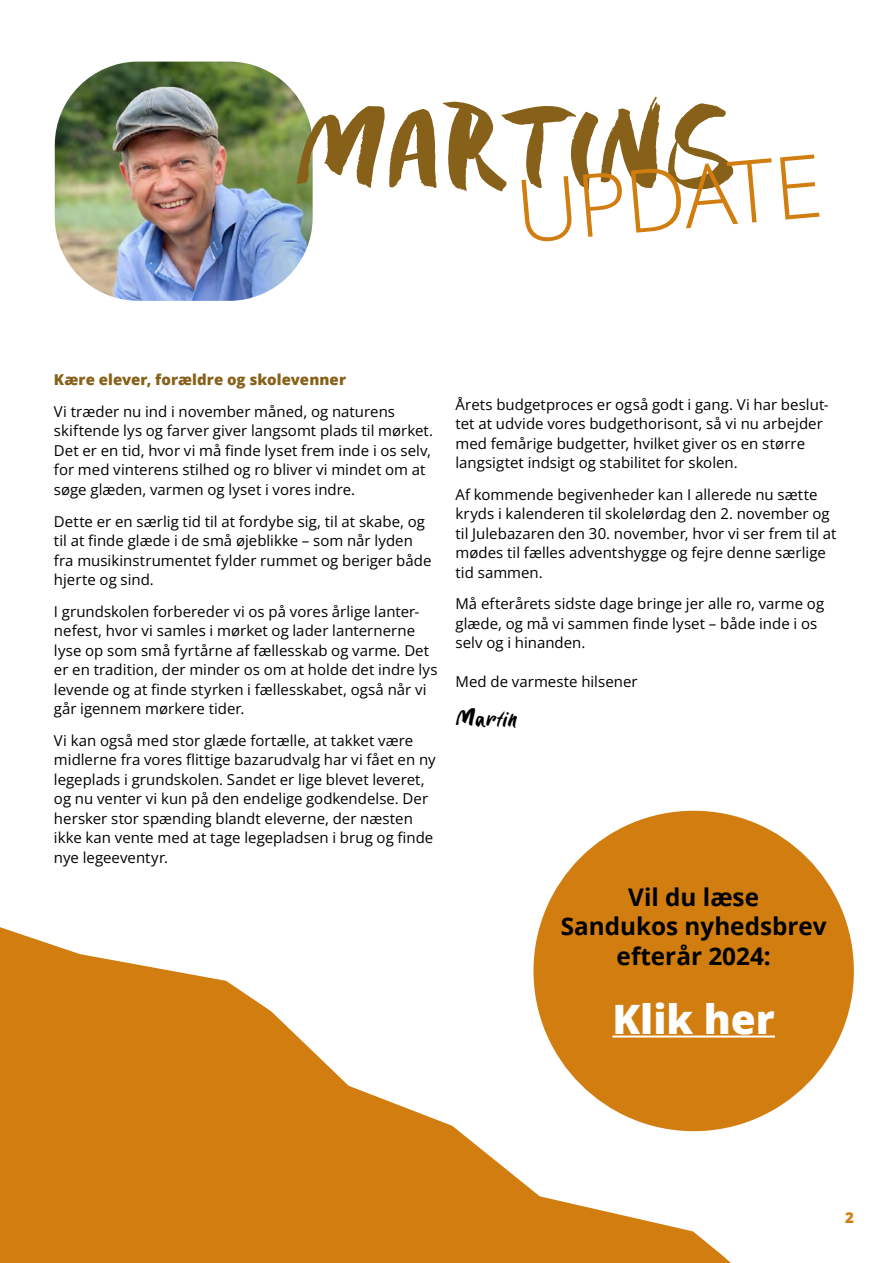
<style>
.page{position:relative;width:893px;height:1263px;background:#fff}
.page>*{position:absolute;margin:0;border:0;box-sizing:border-box;transform-origin:0 0}
.t1{font:124.05px "Six Hands Brush";color:#87611a}
.t2{font:800 40.5px "Open Sans";color:#fff}
.t3{font:27px "Six Hands Brush";letter-spacing:.01em;color:#000}
.t4{font:700 24.3px/29.1px "Open Sans";color:#000;text-align:center}
.t5{font:15px/19.5px "Open Sans";color:#000}
.t6{font:800 15px "Open Sans";letter-spacing:.005em;color:#87611a}
.t7{font:800 15px "Open Sans";color:#d17d0f}
</style>
<div class="page">
<img style="left:55px;top:62px;width:258px;height:239px">
<svg style="left:521px;top:154px;width:298px;height:88px"></svg>
<div style="left:533px;top:811px;width:321px;height:320px;background:#d17d0f;border-radius:50%"></div>
<hr style="left:612px;top:1035px;width:163px;height:2px;background:#fff">
<svg style="left:0;top:927px;width:731px;height:336px;fill:#d17d0f"></svg>
<h1 class="t1" style="left:294px;top:68px;width:441px">MARTINS</h1>
<p class="t6" style="left:54px;top:369px;width:294px">Kære elever, forældre og skolevenner</p>
<p class="t5" style="left:54px;top:401px;width:381px">Vi træder nu ind i november måned, og naturens skiftende lys og farver giver langsomt plads til mørket.<br>Det er en tid, hvor vi må finde lyset frem inde i os selv, for med vinterens stilhed og ro bliver vi mindet om at søge glæden, varmen og lyset i vores indre.</p>
<p class="t5" style="left:54px;top:511px;width:379px">Dette er en særlig tid til at fordybe sig, til at skabe, og til at finde glæde i de små øjeblikke – som når lyden fra musikinstrumentet fylder rummet og beriger både hjerte og sind.</p>
<p class="t5" style="left:54px;top:601px;width:385px">I grundskolen forbereder vi os på vores årlige lanter&shy;nefest, hvor vi samles i mørket og lader lanternerne lyse op som små fyrtårne af fællesskab og varme. Det er en tradition, der minder os om at holde det indre lys levende og at finde styrken i fællesskabet, også når vi går igennem mørkere tider.</p>
<p class="t5" style="left:54px;top:730px;width:383px">Vi kan også med stor glæde fortælle, at takket være midlerne fra vores flittige bazarudvalg har vi fået en ny legeplads i grundskolen. Sandet er lige blevet leveret, og nu venter vi kun på den endelige godkendelse. Der hersker stor spænding blandt eleverne, der næsten ikke kan vente med at tage legepladsen i brug og finde nye legeeventyr.</p>
<p class="t5" style="left:455px;top:394px;width:375px">Årets budgetproces er også godt i gang. Vi har beslut&shy;tet at udvide vores budgethorisont, så vi nu arbejder med femårige budgetter, hvilket giver os en større langsigtet indsigt og stabilitet for skolen.</p>
<p class="t5" style="left:455px;top:484px;width:383px">Af kommende begivenheder kan I allerede nu sætte kryds i kalenderen til skolelørdag den 2. november og til Julebazaren den 30. november, hvor vi ser frem til at mødes til fælles adventshygge og fejre denne særlige tid sammen.</p>
<p class="t5" style="left:455px;top:593px;width:370px">Må efterårets sidste dage bringe jer alle ro, varme og glæde, og må vi sammen finde lyset – både inde i os selv og i hinanden.</p>
<p class="t5" style="left:455px;top:671px;width:184px">Med de varmeste hilsener</p>
<h3 class="t3" style="left:455px;top:700px;width:64px">Martin</h3>
<h3 class="t4" style="left:561px;top:882px;width:268px">Vil du læse<br>Sandukos nyhedsbrev efterår 2024:</h3>
<h2 class="t2" style="left:612px;top:988px;width:164px">Klik her</h2>
<p class="t7" style="left:845px;top:1206px;width:10px">2</p>
</div>
